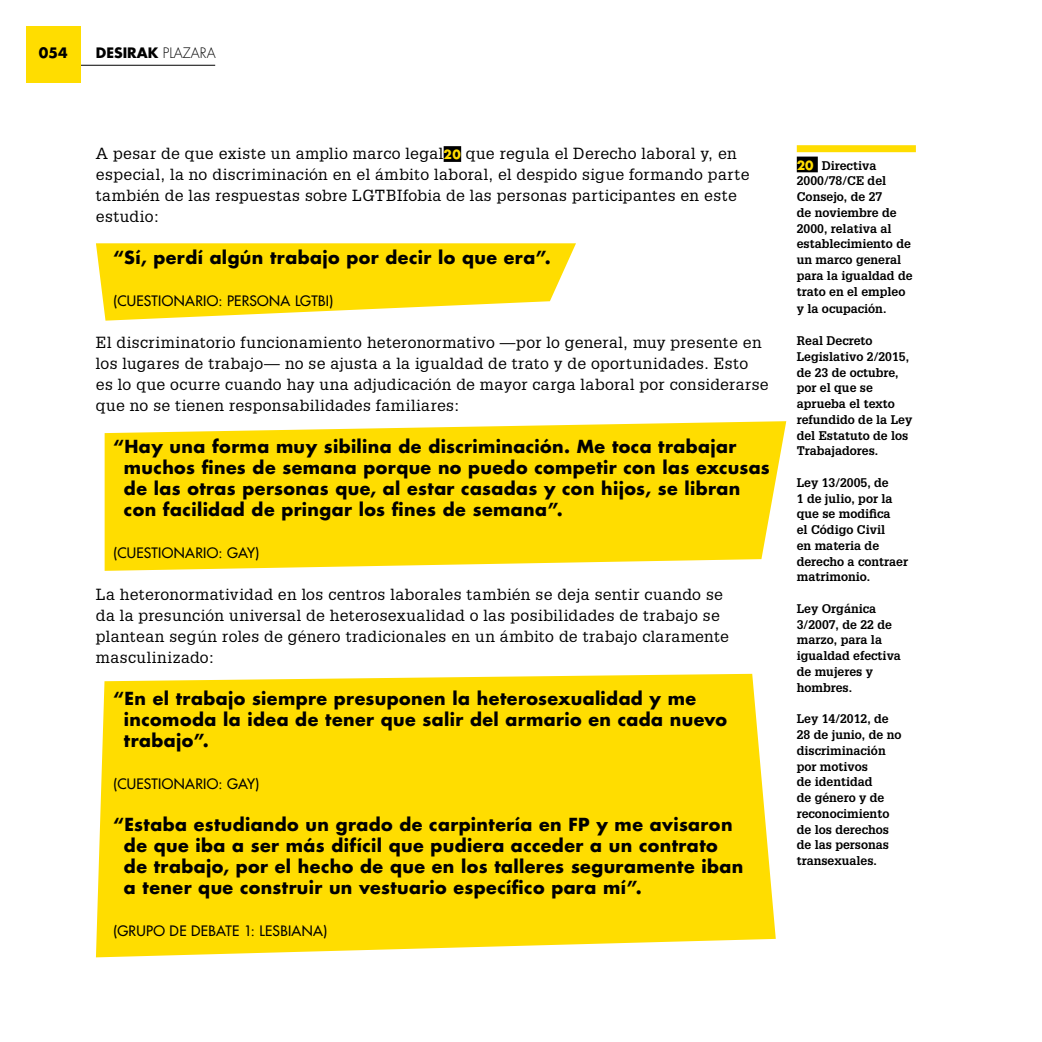
<style>
.page{position:relative;width:1042px;height:1042px;background:#fff}
.page>*{position:absolute;margin:0;border:0;box-sizing:border-box;transform-origin:0 0}
.t1{font:700 17.5px/21px "Futura Std";letter-spacing:.025em;color:#000}
.t2{font:15.75px/21px "Glypha LT Std";letter-spacing:.025em;color:#000}
.t3{font:500 14px "Futura Std";letter-spacing:.02em;color:#000}
.t4{font:700 14px "Futura Std";color:#000}
.t5{font:700 12.25px/15.8px "Glypha LT Std";color:#000}
.s1{font-weight:300}
.s2{font-family:"Futura Std";font-weight:700;font-size:12.25px;color:#fd0}
.s3{font-family:"Futura Std";color:#fd0}
</style>
<div class="page">
<hr style="left:67px;top:65px;width:148px;height:1px;background:#000">
<div style="left:26px;top:26px;width:54px;height:57px;background:#fd0"></div>
<svg style="left:96px;top:674px;width:680px;height:283px;fill:#fd0"></svg>
<svg style="left:105px;top:421px;width:681px;height:150px;fill:#fd0"></svg>
<svg style="left:96px;top:243px;width:480px;height:78px"></svg>
<div style="left:444px;top:146px;width:17px;height:16px;background:#000"></div>
<div style="left:797px;top:145px;width:119px;height:7px;background:#fd0"></div>
<div style="left:797px;top:157px;width:21px;height:15px;background:#000"></div>
<p class="t4" style="left:39px;top:43px;width:30px">054</p>
<p class="t4" style="left:96px;top:43px;width:121px">DESIRAK <span class="s1">PLAZARA</span></p>
<p class="t2" style="left:96px;top:143px;width:655px">A pesar de que existe un amplio marco legal<span class="s2">20</span> que regula el Derecho laboral y, en especial, la no discriminación en el ámbito laboral, el despido sigue formando parte también de las respuestas sobre LGTBIfobia de las personas participantes en este estudio:</p>
<p class="t1" style="left:113px;top:247px;width:439px">“Sí, perdí algún trabajo por decir lo que era”.</p>
<p class="t3" style="left:113px;top:292px;width:221px">(CUESTIONARIO: PERSONA LGTBI)</p>
<p class="t2" style="left:96px;top:332px;width:674px">El discriminatorio funcionamiento heteronormativo —por lo general, muy presente en los lugares de trabajo— no se ajusta a la igualdad de trato y de oportunidades. Esto es lo que ocurre cuando hay una adjudicación de mayor carga laboral por considerarse que no se tienen responsabilidades familiares:</p>
<p class="t1" style="left:124px;top:436px;width:647px;text-indent:-10px">“Hay una forma muy sibilina de discriminación. Me toca trabajar muchos fines de semana porque no puedo competir con las excusas de las otras personas que, al estar casadas y con hijos, se libran con facilidad de pringar los fines de semana”.</p>
<p class="t3" style="left:113px;top:544px;width:147px">(CUESTIONARIO: GAY)</p>
<p class="t2" style="left:96px;top:584px;width:634px">La heteronormatividad en los centros laborales también se deja sentir cuando se da la presunción universal de heterosexualidad o las posibilidades de trabajo se plantean según roles de género tradicionales en un ámbito de trabajo claramente masculinizado:</p>
<p class="t1" style="left:124px;top:688px;width:604px;text-indent:-10px">“En el trabajo siempre presuponen la heterosexualidad y me incomoda la idea de tener que salir del armario en cada nuevo trabajo”.</p>
<p class="t3" style="left:113px;top:775px;width:147px">(CUESTIONARIO: GAY)</p>
<p class="t1" style="left:124px;top:814px;width:621px;text-indent:-11px">“Estaba estudiando un grado de carpintería en FP y me avisaron de que iba a ser más difícil que pudiera acceder a un contrato de trabajo, por el hecho de que en los talleres seguramente iban a tener que construir un vestuario específico para mí”.</p>
<p class="t3" style="left:113px;top:922px;width:215px">(GRUPO DE DEBATE 1: LESBIANA)</p>
<p class="t5" style="left:797px;top:157px;width:117px"><span class="s3">20</span> Directiva<br>2000/78/CE del<br>Consejo, de 27<br>de noviembre de<br>2000, relativa al establecimiento de un marco general para la igualdad de trato en el empleo y la ocupación.</p>
<p class="t5" style="left:797px;top:332px;width:117px">Real Decreto<br>Legislativo 2/2015, de 23 de octubre, por el que se aprueba el texto refundido de la Ley del Estatuto de los<br>Trabajadores.</p>
<p class="t5" style="left:797px;top:474px;width:113px">Ley 13/2005, de<br>1 de julio, por la que se modifica<br>el Código Civil<br>en materia de derecho a contraer matrimonio.</p>
<p class="t5" style="left:797px;top:600px;width:106px">Ley Orgánica<br>3/2007, de 22 de marzo, para la igualdad efectiva de mujeres y hombres.</p>
<p class="t5" style="left:797px;top:711px;width:106px">Ley 14/2012, de<br>28 de junio, de no discriminación por motivos<br>de identidad<br>de género y de reconocimiento de los derechos de las personas transexuales.</p>
</div>
